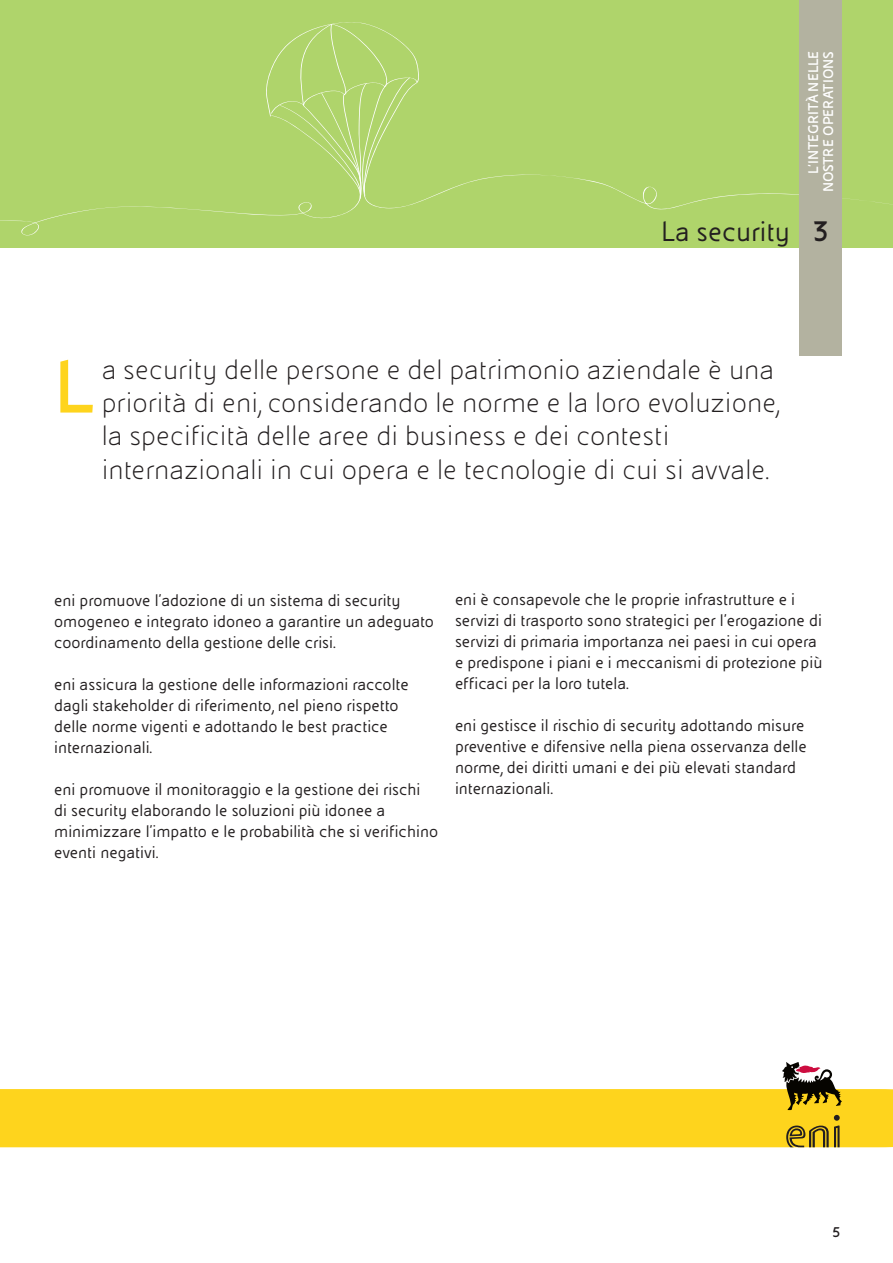
<style>
.page{position:relative;width:893px;height:1263px;background:#fff}
.page>*{position:absolute;margin:0;border:0;box-sizing:border-box;transform-origin:0 0}
.Poli_Capolettera{font:700 79.8px "Eni Tab";color:#fed41d}
.Poli_Cappello{font:300 30px/33px "Eni Tab";color:#231f20}
.Poli_Titoletto{font:30px "Eni Tab Reg";color:#231f20}
.Poli_numero_titolett{font:700 30px "Eni Tab";color:#231f20}
.Poli_corrente{font:18px/21px "Eni Tab Reg";color:#231f20}
.Poli_Testo_fisso_ban{font:700 15px/15px "Eni Tab";color:#fff;text-align:right}
.t1{font:700 15px "Eni Tab";color:#231f20}
</style>
<div class="page">
<div style="left:0;top:1089px;width:893px;height:58px;background:#fed41d"></div>
<svg style="left:782px;top:1062px;width:60px;height:85px;background:#ae943c"></svg>
<div style="left:0;top:0;width:893px;height:247px;background:#afd46b"></div>
<svg style="left:420px;top:82px;width:473px;height:143px"></svg>
<svg style="left:0;top:22px;width:420px;height:214px"></svg>
<div style="left:800px;top:0;width:42px;height:355px;background:#b3b2a0"></div>
<p class="Poli_Testo_fisso_ban" style="left:806px;top:192px;width:143px;rotate:-90deg">L’INTEGRITÀ NELLE<br>NOSTRE OPERATIONS</p>
<p class="Poli_Titoletto" style="left:661px;top:216px;width:130px">La security</p>
<p class="Poli_numero_titolett" style="left:812px;top:216px;width:18px">3</p>
<p class="Poli_Capolettera" style="left:54px;top:346px;width:41px">L</p>
<p class="Poli_Cappello" style="left:102px;top:354px;width:680px">a security delle persone e del patrimonio aziendale è una priorità di eni, considerando le norme e la loro evoluzione, la specificità delle aree di business e dei contesti internazionali in cui opera e le tecnologie di cui si avvale.</p>
<p class="Poli_corrente" style="left:54px;top:590px;width:381px">eni promuove l’adozione di un sistema di security omogeneo e integrato idoneo a garantire un adeguato coordinamento della gestione delle crisi.</p>
<p class="Poli_corrente" style="left:54px;top:674px;width:356px">eni assicura la gestione delle informazioni raccolte dagli stakeholder di riferimento, nel pieno rispetto delle norme vigenti e adottando le best practice internazionali.</p>
<p class="Poli_corrente" style="left:54px;top:779px;width:385px">eni promuove il monitoraggio e la gestione dei rischi<br>di security elaborando le soluzioni più idonee a minimizzare l’impatto e le probabilità che si verifichino eventi negativi.</p>
<p class="Poli_corrente" style="left:455px;top:589px;width:369px">eni è consapevole che le proprie infrastrutture e i servizi di trasporto sono strategici per l’erogazione di servizi di primaria importanza nei paesi in cui opera e predispone i piani e i meccanismi di protezione più efficaci per la loro tutela.</p>
<p class="Poli_corrente" style="left:455px;top:715px;width:353px">eni gestisce il rischio di security adottando misure preventive e difensive nella piena osservanza delle norme, dei diritti umani e dei più elevati standard internazionali.</p>
<p class="t1" style="left:832px;top:1224px;width:10px">5</p>
</div>
